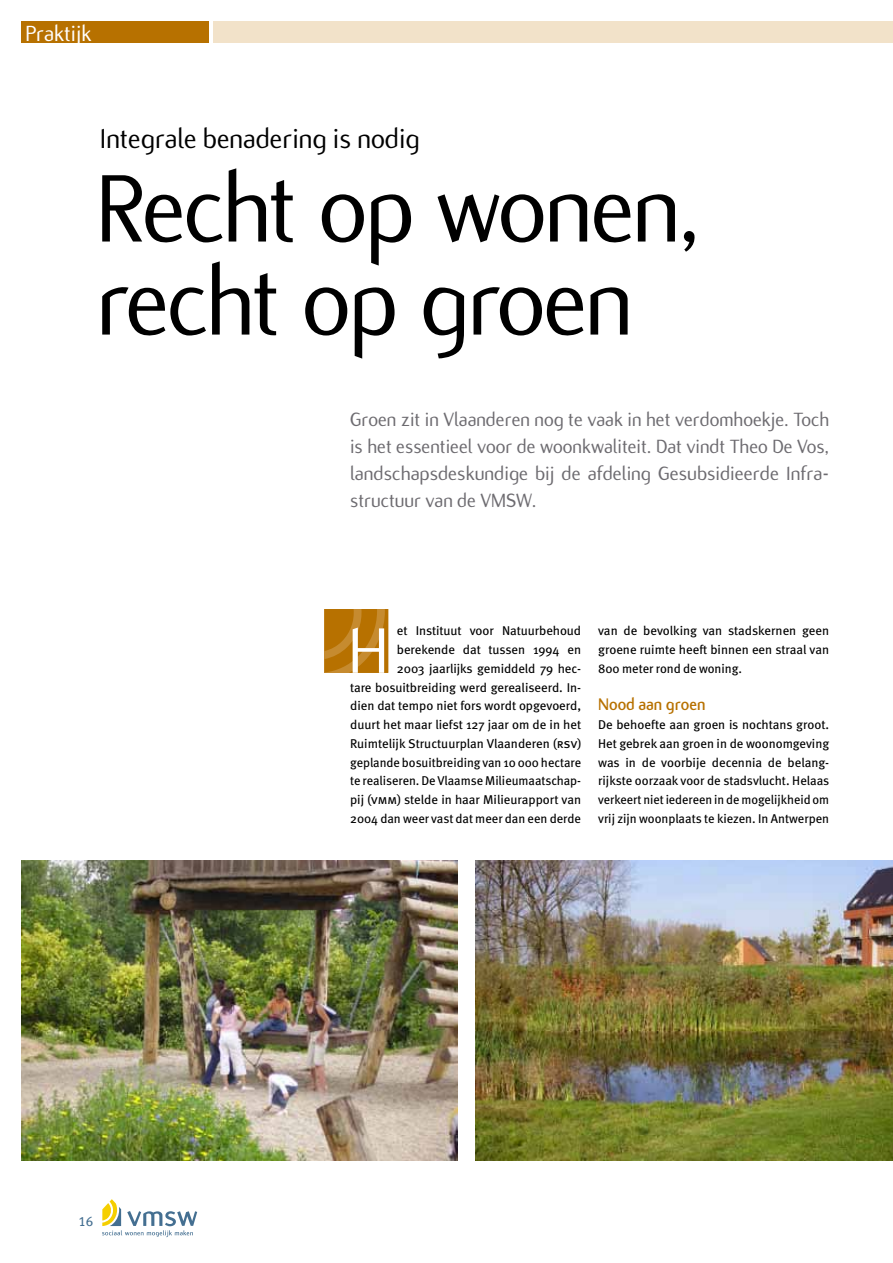
<style>
.page{position:relative;width:893px;height:1263px;background:#fff}
.page>*{position:absolute;margin:0;border:0;box-sizing:border-box;transform-origin:0 0}
.t1{font:105px/93px "Flux";letter-spacing:-.025em;color:#000}
.t2{font:70.5px "Flux";color:#fff}
.t3{font:30px "Flux";color:#000}
.t4{font:24px "Flux";color:#fff}
.t5{font:21px/27px "Flux";color:#6d6b70;text-align:justify}
.t6{font:700 18px "Flux";color:#b77100}
.t7{font:13.5px "Meta Book LF Caps";color:#446f91}
.t8{font:12.75px/18.8px "Meta";color:#000;text-align:justify}
.s1{font-family:"Meta Book LF Caps"}
</style>
<div class="page">
<svg style="left:102px;top:1199px;width:95px;height:38px"></svg>
<div style="left:213px;top:21px;width:680px;height:22px;background:#f2e2c9"></div>
<div style="left:21px;top:21px;width:188px;height:22px;background:#b77100"></div>
<svg style="left:325px;top:609px;width:63px;height:64px;background:#bb780d"></svg>
<img style="left:21px;top:860px;width:436px;height:300px">
<img style="left:476px;top:860px;width:417px;height:300px">
<h3 class="t4" style="left:26px;top:20px;width:55px">rubrie</h3>
<h3 class="t4" style="left:26px;top:20px;width:68px">Praktijk</h3>
<h3 class="t3" style="left:100px;top:122px;width:321px">Integrale benadering is nodig</h3>
<h1 class="t1" style="left:96px;top:163px;width:606px">Recht op wonen, recht op groen</h1>
<h3 class="t5" style="left:350px;top:406px;width:481px">Groen zit in Vlaanderen nog te vaak in het verdomhoekje. Toch is het essentieel voor de woonkwaliteit. Dat vindt Theo De Vos, landschapsdeskundige bij de afdeling Gesubsidieerde Infra&shy;structuur van de VMSW.</h3>
<p class="t8" style="left:350px;top:621px;width:233px;text-align:right">et Instituut voor Natuurbehoud berekende dat tussen 1994 en<br>2003 jaarlijks gemiddeld 79 hec-<br>tare bosuitbreiding werd gerealiseerd. In&shy;dien dat tempo niet fors wordt opgevoerd, duurt het maar liefst 127 jaar om de in het Ruimtelijk Structuurplan Vlaanderen (<span class="s1">rsv</span>) geplande bosuitbreiding van 10 000 hectare te realiseren. De Vlaamse Milieumaatschap&shy;pij (<span class="s1">vmm</span>) stelde in haar Milieurapport van 2004 dan weer vast dat meer dan een derde</p>
<p class="t8" style="left:598px;top:621px;width:233px">van de bevolking van stadskernen geen groene ruimte heeft binnen een straal van 800 meter rond de woning.</p>
<h2 class="t2" style="left:348px;top:612px;width:41px">H</h2>
<h3 class="t6" style="left:598px;top:694px;width:109px">Nood aan groen</h3>
<p class="t8" style="left:598px;top:715px;width:233px">De behoefte aan groen is nochtans groot.<br>Het gebrek aan groen in de woonomgeving was in de voorbije decennia de belang&shy;rijkste oorzaak voor de stadsvlucht. Helaas verkeert niet iedereen in de mogelijkheid om vrij zijn woonplaats te kiezen. In Antwerpen</p>
<p class="t7" style="left:78px;top:1213px;width:17px">16</p>
</div>
